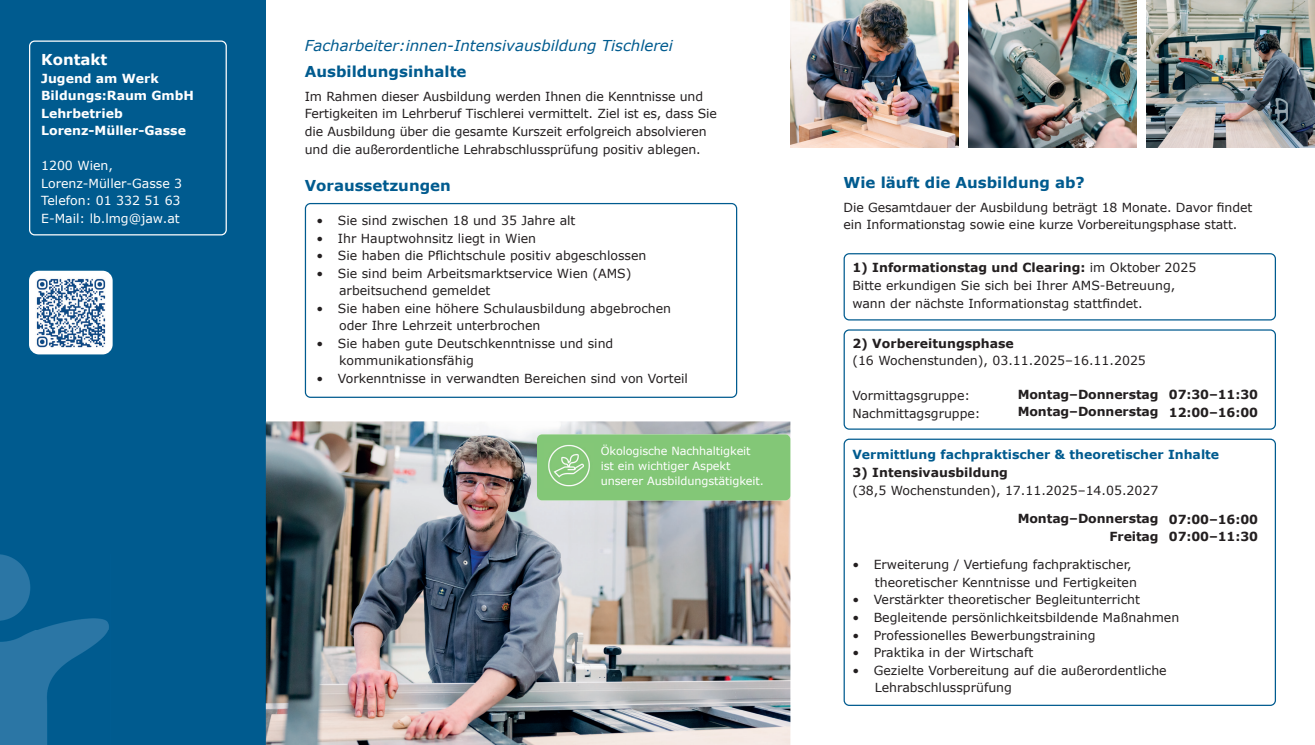
<style>
.page{position:relative;width:1315px;height:745px;background:#fff}
.page>*{position:absolute;margin:0;border:0;box-sizing:border-box;transform-origin:0 0}
.t1{font:700 15px "Verdana";color:#005b8f}
.t2{font:italic 15px "Verdana";color:#005b8f}
.t3{font:700 15px "Verdana";color:#fff}
.t4{font:12.5px/17.5px "Verdana";color:#231f20}
.t5{font:700 12.5px/17.5px "Verdana";letter-spacing:-.01em;color:#231f20}
.t6{font:12.5px/17.5px "Verdana";color:#fff}
.t7{font:700 12.5px/17.5px "Verdana";color:#fff}
.t8{font:700 12.5px "Verdana";color:#005b8f}
.t9{font:11.25px/15px "Verdana";letter-spacing:-.01em;color:#fff}
.s1{font-weight:400}
</style>
<div class="page">
<div style="left:0;top:0;width:266px;height:744px;background:#005b8f"></div>
<img style="left:0;top:554px;width:109px;height:190px">
<div style="left:305px;top:203px;width:432px;height:194px;border:1px solid #005b8f;border-radius:5px"></div>
<img style="left:266px;top:421px;width:524px;height:323px">
<div style="left:29px;top:40px;width:198px;height:195px;border:1px solid #fff;border-radius:5px"></div>
<div style="left:843px;top:329px;width:433px;height:100px;border:1px solid #005b8f;border-radius:5px"></div>
<div style="left:843px;top:438px;width:433px;height:267px;border:1px solid #005b8f;border-radius:5px"></div>
<div style="left:843px;top:253px;width:433px;height:67px;border:1px solid #005b8f;border-radius:5px"></div>
<div style="left:537px;top:434px;width:253px;height:66px;background:#83c777;border-radius:5px"></div>
<img style="left:548px;top:444px;width:42px;height:43px">
<img style="left:968px;top:0;width:169px;height:147px">
<img style="left:790px;top:0;width:168px;height:147px">
<img style="left:1146px;top:0;width:169px;height:147px">
<div style="left:29px;top:270px;width:84px;height:84px;background:#fff;border-radius:10px"></div>
<img style="left:36px;top:278px;width:70px;height:70px">
<p class="t3" style="left:41px;top:50px;width:68px">Kontakt</p>
<p class="t7" style="left:41px;top:69px;width:154px">Jugend am Werk<br>Bildungs:Raum GmbH<br>Lehrbetrieb<br>Lorenz-Müller-Gasse</p>
<p class="t6" style="left:41px;top:157px;width:143px">1200 Wien,<br>Lorenz-Müller-Gasse 3<br>Telefon: 01 332 51 63<br>E-Mail: lb.lmg@jaw.at</p>
<p class="t2" style="left:305px;top:35px;width:369px">Facharbeiter:innen-Intensivausbildung Tischlerei</p>
<p class="t1" style="left:305px;top:62px;width:163px">Ausbildungsinhalte</p>
<p class="t4" style="left:305px;top:88px;width:414px">Im Rahmen dieser Ausbildung werden Ihnen die Kenntnisse und Fertigkeiten im Lehrberuf Tischlerei vermittelt. Ziel ist es, dass Sie die Ausbildung über die gesamte Kurszeit erfolgreich absolvieren und die außerordentliche Lehrabschlussprüfung positiv ablegen.</p>
<p class="t1" style="left:305px;top:175px;width:147px">Voraussetzungen</p>
<p class="t4" style="left:317px;top:212px;width:260px">• Sie sind zwischen 18 und 35 Jahre alt</p>
<p class="t4" style="left:317px;top:229px;width:221px">• Ihr Hauptwohnsitz liegt in Wien</p>
<p class="t4" style="left:317px;top:247px;width:331px">• Sie haben die Pflichtschule positiv abgeschlossen</p>
<p class="t4" style="left:339px;top:264px;width:294px;text-indent:-22px">• Sie sind beim Arbeitsmarktservice Wien (AMS) arbeitsuchend gemeldet</p>
<p class="t4" style="left:339px;top:299px;width:333px;text-indent:-22px">• Sie haben eine höhere Schulausbildung abgebrochen oder Ihre Lehrzeit unterbrochen</p>
<p class="t4" style="left:339px;top:334px;width:276px;text-indent:-22px">• Sie haben gute Deutschkenntnisse und sind kommunikationsfähig</p>
<p class="t4" style="left:317px;top:369px;width:373px">• Vorkenntnisse in verwandten Bereichen sind von Vorteil</p>
<p class="t9" style="left:601px;top:443px;width:165px">Ökologische Nachhaltigkeit ist ein wichtiger Aspekt unserer Ausbildungstätigkeit.</p>
<p class="t1" style="left:843px;top:173px;width:243px">Wie läuft die Ausbildung ab?</p>
<p class="t4" style="left:843px;top:198px;width:410px">Die Gesamtdauer der Ausbildung beträgt 18 Monate. Davor findet ein Informationstag sowie eine kurze Vorbereitungsphase statt.</p>
<p class="t5" style="left:852px;top:259px;width:345px">1) Informationstag und Clearing: <span class="s1">im Oktober 2025</span></p>
<p class="t4" style="left:852px;top:277px;width:324px">Bitte erkundigen Sie sich bei Ihrer AMS-Betreuung, wann der nächste Informationstag stattfindet.</p>
<p class="t5" style="left:852px;top:334px;width:163px">2) Vorbereitungsphase</p>
<p class="t4" style="left:852px;top:352px;width:295px">(16 Wochenstunden), 03.11.2025–16.11.2025</p>
<p class="t4" style="left:852px;top:387px;width:130px">Vormittagsgruppe:<br>Nachmittagsgruppe:</p>
<p class="t5" style="left:1017px;top:385px;width:142px">Montag–Donnerstag<br>Montag–Donnerstag</p>
<p class="t5" style="left:1169px;top:386px;width:91px">07:30–11:30<br>12:00–16:00</p>
<p class="t8" style="left:852px;top:445px;width:368px">Vermittlung fachpraktischer &amp; theoretischer Inhalte</p>
<p class="t5" style="left:852px;top:464px;width:157px">3) Intensivausbildung</p>
<p class="t4" style="left:852px;top:481px;width:307px">(38,5 Wochenstunden), 17.11.2025–14.05.2027</p>
<p class="t5" style="left:1017px;top:510px;width:142px;text-align:right">Montag–Donnerstag<br>Freitag</p>
<p class="t5" style="left:1169px;top:510px;width:91px">07:00–16:00<br>07:00–11:30</p>
<p class="t4" style="left:875px;top:556px;width:263px;text-indent:-22px">• Erweiterung / Vertiefung fachpraktischer, theoretischer Kenntnisse und Fertigkeiten</p>
<p class="t4" style="left:852px;top:591px;width:289px">• Verstärkter theoretischer Begleitunterricht</p>
<p class="t4" style="left:852px;top:608px;width:328px">• Begleitende persönlichkeitsbildende Maßnahmen</p>
<p class="t4" style="left:852px;top:626px;width:245px">• Professionelles Bewerbungstraining</p>
<p class="t4" style="left:852px;top:643px;width:183px">• Praktika in der Wirtschaft</p>
<p class="t4" style="left:875px;top:661px;width:293px;text-indent:-22px">• Gezielte Vorbereitung auf die außerordentliche<br>Lehrabschlussprüfung</p>
</div>
